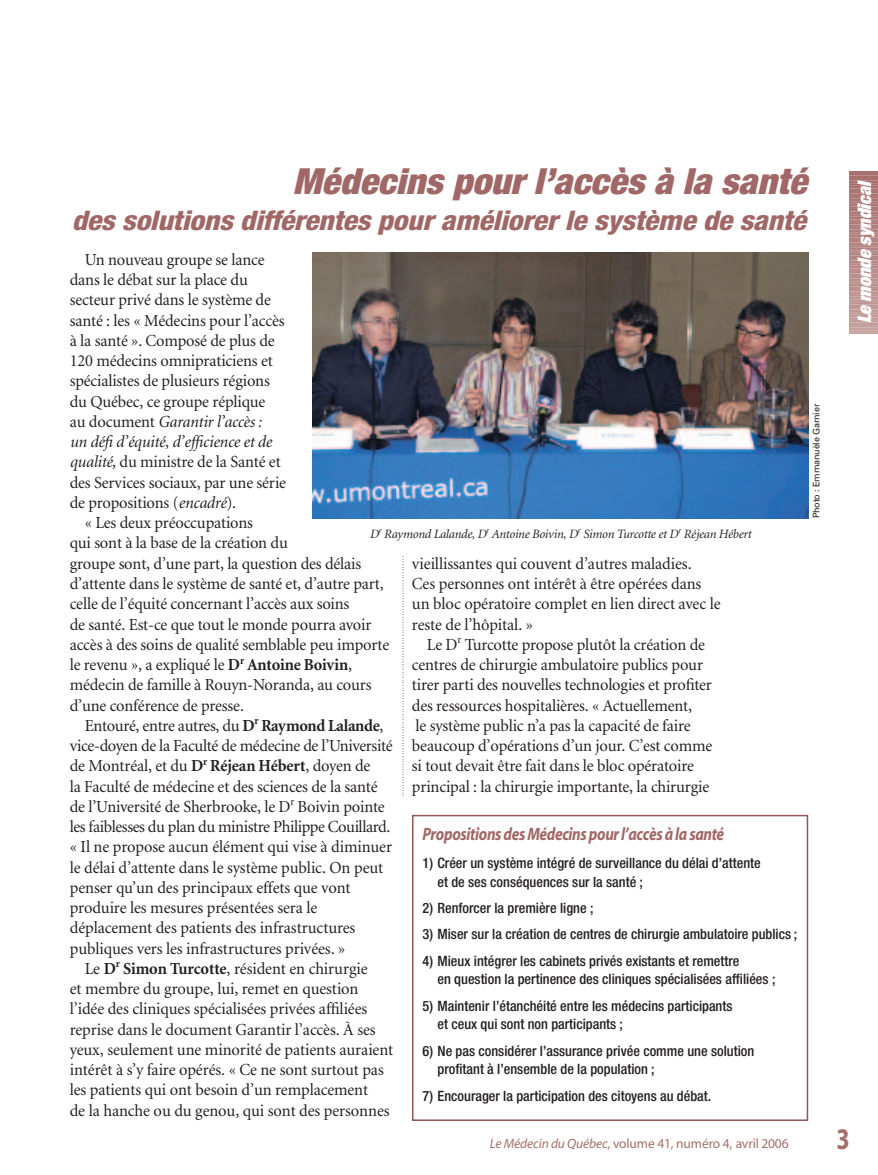
<style>
.page{position:relative;width:878px;height:1175px;background:#fff}
.page>*{position:absolute;margin:0;border:0;box-sizing:border-box;transform-origin:0 0}
.t1{font:italic 900 condensed 36px "Helvetica Neue";color:#a16766;scale:1.05 1}
.t2{font:700 30px "Myriad";color:#a56e6c;scale:.8 1}
.t3{font:italic 800 condensed 27px "Helvetica Neue";letter-spacing:-.01em;color:#a16766;scale:1.1 1}
.t4{font:italic 900 expanded 18.75px "Helvetica Neue";color:#fff}
.t5{font:italic 700 18px "Myriad";letter-spacing:-.025em;color:#a16766;scale:.85 1}
.t6{font:16.8px/20.2px "Minion";letter-spacing:-.01em;color:#231f20}
.t7{font:italic 16.8px "Minion";letter-spacing:-.01em;color:#231f20}
.t8{font:500 condensed 14.25px/18.8px "Helvetica Neue";color:#231f20}
.t9{font:13.5px "Myriad";letter-spacing:-.01em;color:#a56e6c}
.t10{font:italic 12.75px "Minion";letter-spacing:-.015em;color:#231f20}
.t11{font:9px "Univers";letter-spacing:-.015em;color:#231f20}
.s1{font-style:normal}
.s2{font-style:italic}
.s3{font-weight:700}
</style>
<div class="page">
<svg style="left:402px;top:556px;width:1px;height:240px"></svg>
<svg style="left:849px;top:172px;width:29px;height:162px;background:#b88d8a"></svg>
<div style="left:412px;top:814px;width:396px;height:306px;border:2px solid #955455"></div>
<img style="left:313px;top:253px;width:495px;height:265px">
<h1 class="t1" style="left:293px;top:168px;width:491px">Médecins pour l’accès à la santé</h1>
<h3 class="t3" style="left:72px;top:210px;width:669px">des solutions différentes pour améliorer le système de santé</h3>
<p class="t6" style="left:85px;top:251px;width:181px">Un nouveau groupe se lance</p>
<p class="t6" style="left:70px;top:271px;width:179px">dans le débat sur la place du</p>
<p class="t6" style="left:70px;top:291px;width:203px">secteur privé dans le système de</p>
<p class="t6" style="left:70px;top:311px;width:216px">santé : les « Médecins pour l’accès</p>
<p class="t6" style="left:70px;top:332px;width:206px">à la santé ». Composé de plus de</p>
<p class="t6" style="left:70px;top:352px;width:204px">120 médecins omnipraticiens et</p>
<p class="t6" style="left:70px;top:372px;width:202px">spécialistes de plusieurs régions</p>
<p class="t6" style="left:70px;top:392px;width:197px">du Québec, ce groupe réplique</p>
<p class="t7" style="left:70px;top:415px;width:193px"><span class="s1">au document</span> Garantir l’accès :</p>
<p class="t7" style="left:70px;top:435px;width:204px">un défi d’équité, d’efficience et de</p>
<p class="t6" style="left:70px;top:453px;width:212px"><span class="s2">qualité,</span> du ministre de la Santé et</p>
<p class="t6" style="left:70px;top:473px;width:218px">des Services sociaux, par une série</p>
<p class="t6" style="left:70px;top:494px;width:168px">de propositions (<span class="s2">encadré</span>).</p>
<p class="t6" style="left:85px;top:514px;width:170px">« Les deux préoccupations</p>
<p class="t6" style="left:70px;top:534px;width:219px">qui sont à la base de la création du</p>
<p class="t6" style="left:70px;top:554px;width:293px">groupe sont, d’une part, la question des délais</p>
<p class="t6" style="left:70px;top:575px;width:315px">d’attente dans le système de santé et, d’autre part,</p>
<p class="t6" style="left:70px;top:595px;width:281px">celle de l’équité concernant l’accès aux soins</p>
<p class="t6" style="left:70px;top:615px;width:303px">de santé. Est-ce que tout le monde pourra avoir</p>
<p class="t6" style="left:70px;top:635px;width:321px">accès à des soins de qualité semblable peu importe</p>
<p class="t6" style="left:70px;top:656px;width:284px">le revenu », a expliqué le <span class="s3">D</span><sup>r</sup> <span class="s3">Antoine Boivin</span>,</p>
<p class="t6" style="left:70px;top:676px;width:303px">médecin de famille à Rouyn-Noranda, au cours</p>
<p class="t6" style="left:70px;top:696px;width:176px">d’une conférence de presse.</p>
<p class="t6" style="left:85px;top:716px;width:300px">Entouré, entre autres, du <span class="s3">D</span><sup>r</sup> <span class="s3">Raymond Lalande</span>,</p>
<p class="t6" style="left:70px;top:737px;width:324px">vice-doyen de la Faculté de médecine de l’Université</p>
<p class="t6" style="left:70px;top:757px;width:302px">de Montréal, et du <span class="s3">D</span><sup>r</sup> <span class="s3">Réjean Hébert</span>, doyen de</p>
<p class="t6" style="left:70px;top:777px;width:309px">la Faculté de médecine et des sciences de la santé</p>
<p class="t6" style="left:70px;top:797px;width:316px">de l’Université de Sherbrooke, le D<sup>r</sup> Boivin pointe</p>
<p class="t6" style="left:70px;top:818px;width:322px">les faiblesses du plan du ministre Philippe Couillard.</p>
<p class="t6" style="left:70px;top:838px;width:324px">« Il ne propose aucun élément qui vise à diminuer</p>
<p class="t6" style="left:70px;top:858px;width:315px">le délai d’attente dans le système public. On peut</p>
<p class="t6" style="left:70px;top:878px;width:282px">penser qu’un des principaux effets que vont</p>
<p class="t6" style="left:70px;top:899px;width:249px">produire les mesures présentées sera le</p>
<p class="t6" style="left:70px;top:919px;width:287px">déplacement des patients des infrastructures</p>
<p class="t6" style="left:70px;top:939px;width:277px">publiques vers les infrastructures privées. »</p>
<p class="t6" style="left:85px;top:959px;width:284px">Le <span class="s3">D</span><sup>r</sup> <span class="s3">Simon Turcotte</span>, résident en chirurgie</p>
<p class="t6" style="left:70px;top:980px;width:290px">et membre du groupe, lui, remet en question</p>
<p class="t6" style="left:70px;top:1000px;width:299px">l’idée des cliniques spécialisées privées affiliées</p>
<p class="t6" style="left:70px;top:1020px;width:307px">reprise dans le document Garantir l’accès. À ses</p>
<p class="t6" style="left:70px;top:1040px;width:325px">yeux, seulement une minorité de patients auraient</p>
<p class="t6" style="left:70px;top:1061px;width:315px">intérêt à s’y faire opérés. « Ce ne sont surtout pas</p>
<p class="t6" style="left:70px;top:1081px;width:300px">les patients qui ont besoin d’un remplacement</p>
<p class="t6" style="left:70px;top:1101px;width:321px">de la hanche ou du genou, qui sont des personnes</p>
<p class="t10" style="left:369px;top:529px;width:383px">D<sup>r</sup> Raymond Lalande, D<sup>r</sup> Antoine Boivin, D<sup>r</sup> Simon Turcotte et D<sup>r</sup> Réjean Hébert</p>
<p class="t6" style="left:412px;top:554px;width:310px">vieillissantes qui couvent d’autres maladies.<br>Ces personnes ont intérêt à être opérées dans un bloc opératoire complet en lien direct avec le reste de l’hôpital. »</p>
<p class="t6" style="left:412px;top:635px;width:302px;text-indent:15px">Le D<sup>r</sup> Turcotte propose plutôt la création de centres de chirurgie ambulatoire publics pour tirer parti des nouvelles technologies et profiter des ressources hospitalières. « Actuellement,<br>le système public n’a pas la capacité de faire beaucoup d’opérations d’un jour. C’est comme si tout devait être fait dans le bloc opératoire principal : la chirurgie importante, la chirurgie</p>
<p class="t5" style="left:422px;top:827px;width:356px">Propositions des Médecins pour l’accès à la santé</p>
<p class="t8" style="left:437px;top:855px;width:325px;text-indent:-15px">1) Créer un système intégré de surveillance du délai d’attente et de ses conséquences sur la santé ;</p>
<p class="t8" style="left:422px;top:900px;width:172px">2) Renforcer la première ligne ;</p>
<p class="t8" style="left:422px;top:926px;width:376px">3) Miser sur la création de centres de chirurgie ambulatoire publics ;</p>
<p class="t8" style="left:437px;top:952px;width:339px;text-indent:-15px">4) Mieux intégrer les cabinets privés existants et remettre<br>en question la pertinence des cliniques spécialisées affiliées ;</p>
<p class="t8" style="left:437px;top:997px;width:296px;text-indent:-15px">5) Maintenir l’étanchéité entre les médecins participants et ceux qui sont non participants ;</p>
<p class="t8" style="left:437px;top:1042px;width:318px;text-indent:-15px">6) Ne pas considérer l’assurance privée comme une solution profitant à l’ensemble de la population ;</p>
<p class="t8" style="left:422px;top:1087px;width:290px">7) Encourager la participation des citoyens au débat.</p>
<p class="t9" style="left:490px;top:1138px;width:300px"><span class="s2">Le Médecin du Québec,</span> volume 41, numéro 4, avril 2006</p>
<p class="t11" style="left:813px;top:518px;width:116px;rotate:-90deg">Photo : Emmanuèle Garnier</p>
<p class="t4" style="left:857px;top:323px;width:142px;rotate:-90deg">Le monde syndical</p>
<h2 class="t2" style="left:836px;top:1127px;width:18px">3</h2>
</div>
